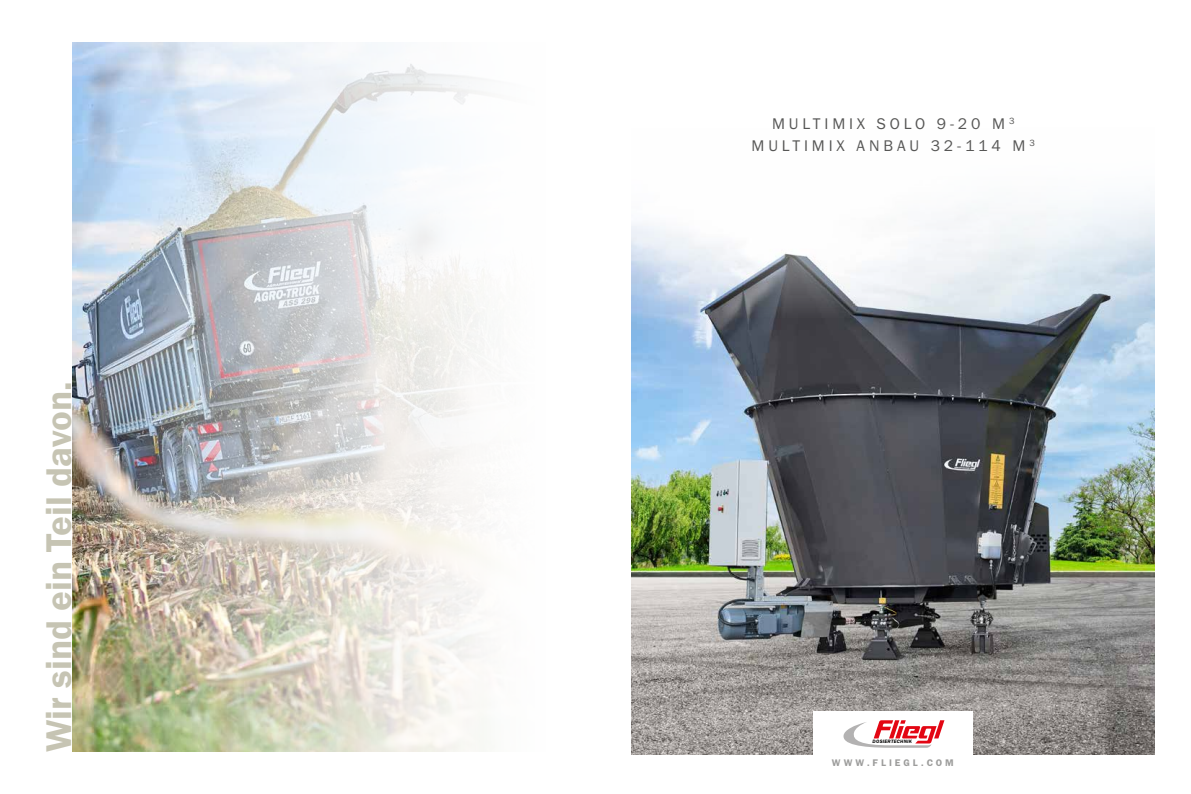
<style>
.page{position:relative;width:1191px;height:794px;background:#fff}
.page>*{position:absolute;margin:0;border:0;box-sizing:border-box;transform-origin:0 0}
.t1{font:37px "Franklin Gothic URW Dem";color:#c6c4b3}
.t2{font:16px/22px "Franklin Gothic URW Boo";letter-spacing:.24em;color:#575756;text-align:center}
.t3{font:9.9px "Franklin Gothic URW Dem";letter-spacing:.3em;color:#9d9d9c}
.t4{font:5px "Franklin Gothic URW Dem Ita";letter-spacing:.05em;color:#000}
</style>
<div class="page">
<img style="left:72px;top:43px;width:415px;height:708px">
<img style="left:631px;top:232px;width:523px;height:522px">
<div style="left:813px;top:711px;width:159px;height:61px;background:#fff"></div>
<svg style="left:843px;top:720px;width:101px;height:27px"></svg>
<h1 class="t1" style="left:36px;top:752px;width:372px;rotate:-90deg">Wir sind ein Teil davon.</h1>
<p class="t2" style="left:751px;top:112px;width:285px">MULTIMIX SOLO 9-20 M <sup>3<br></sup>MULTIMIX ANBAU 32-114 M <sup>3</sup></p>
<p class="t4" style="left:872px;top:738px;width:41px">DOSIERTECHNIK</p>
<p class="t3" style="left:831px;top:757px;width:123px">WWW.FLIEGL.COM</p>
</div>
